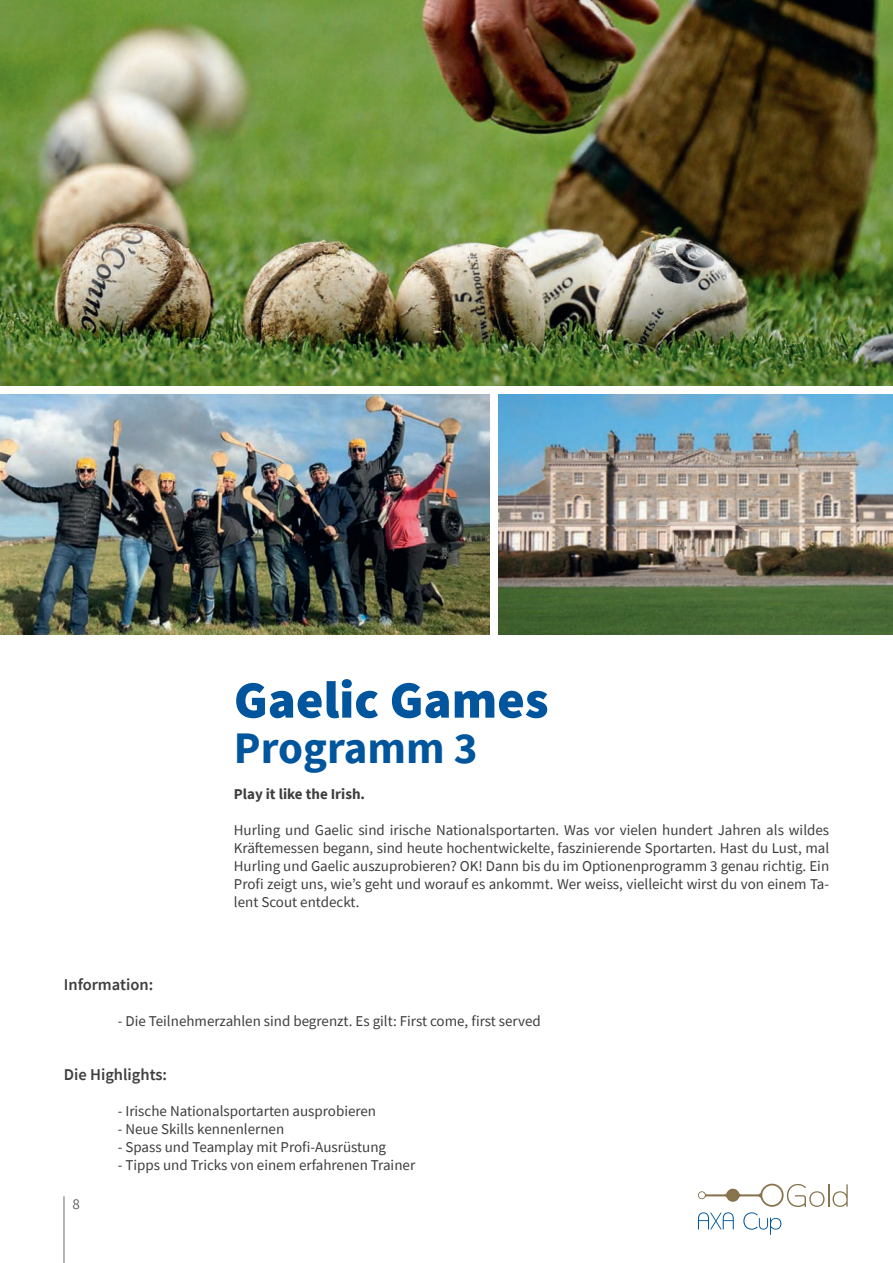
<style>
.page{position:relative;width:893px;height:1263px;background:#fff}
.page>*{position:absolute;margin:0;border:0;box-sizing:border-box;transform-origin:0 0}
.t1{font:900 52.5px "Source Sans Pro";color:#01559c}
.t2{font:700 45px "Source Sans Pro";color:#01559c}
.t3{font:600 16.5px "Source Sans Pro";color:#3e3e3f}
.t4{font:15px/18px "Source Sans Pro";color:#3e3e3f;text-align:justify}
.t5{font:700 15px "Source Sans Pro";color:#3e3e3f}
.t6{font:15px "Source Sans Pro";color:#676a6a}
</style>
<div class="page">
<img style="left:0;top:0;width:893px;height:386px">
<img style="left:0;top:394px;width:489px;height:240px">
<img style="left:499px;top:394px;width:394px;height:240px">
<hr style="left:64px;top:1196px;width:1px;height:67px;background:#676a6a">
<svg style="left:698px;top:1184px;width:150px;height:51px"></svg>
<h1 class="t1" style="left:234px;top:664px;width:316px">Gaelic Games</h1>
<h2 class="t2" style="left:234px;top:717px;width:245px">Programm 3</h2>
<p class="t5" style="left:234px;top:783px;width:133px">Play it like the Irish.</p>
<p class="t4" style="left:234px;top:820px;width:597px">Hurling und Gaelic sind irische Nationalsportarten. Was vor vielen hundert Jahren als wildes Kräftemessen begann, sind heute hochentwickelte, faszinierende Sportarten. Hast du Lust, mal Hurling und Gaelic auszuprobieren? OK! Dann bis du im Optionenprogramm 3 genau richtig. Ein Profi zeigt uns, wie’s geht und worauf es ankommt. Wer weiss, vielleicht wirst du von einem Ta&shy;lent Scout entdeckt.</p>
<p class="t3" style="left:64px;top:974px;width:91px">Information:</p>
<p class="t4" style="left:118px;top:1012px;width:425px">- Die Teilnehmerzahlen sind begrenzt. Es gilt: First come, first served</p>
<p class="t3" style="left:64px;top:1064px;width:105px">Die Highlights:</p>
<p class="t4" style="left:118px;top:1102px;width:260px">- Irische Nationalsportarten ausprobieren</p>
<p class="t4" style="left:118px;top:1120px;width:168px">- Neue Skills kennenlernen</p>
<p class="t4" style="left:118px;top:1138px;width:270px">- Spass und Teamplay mit Profi-Ausrüstung</p>
<p class="t4" style="left:118px;top:1156px;width:299px">- Tipps und Tricks von einem erfahrenen Trainer</p>
<p class="t6" style="left:73px;top:1194px;width:9px">8</p>
</div>
